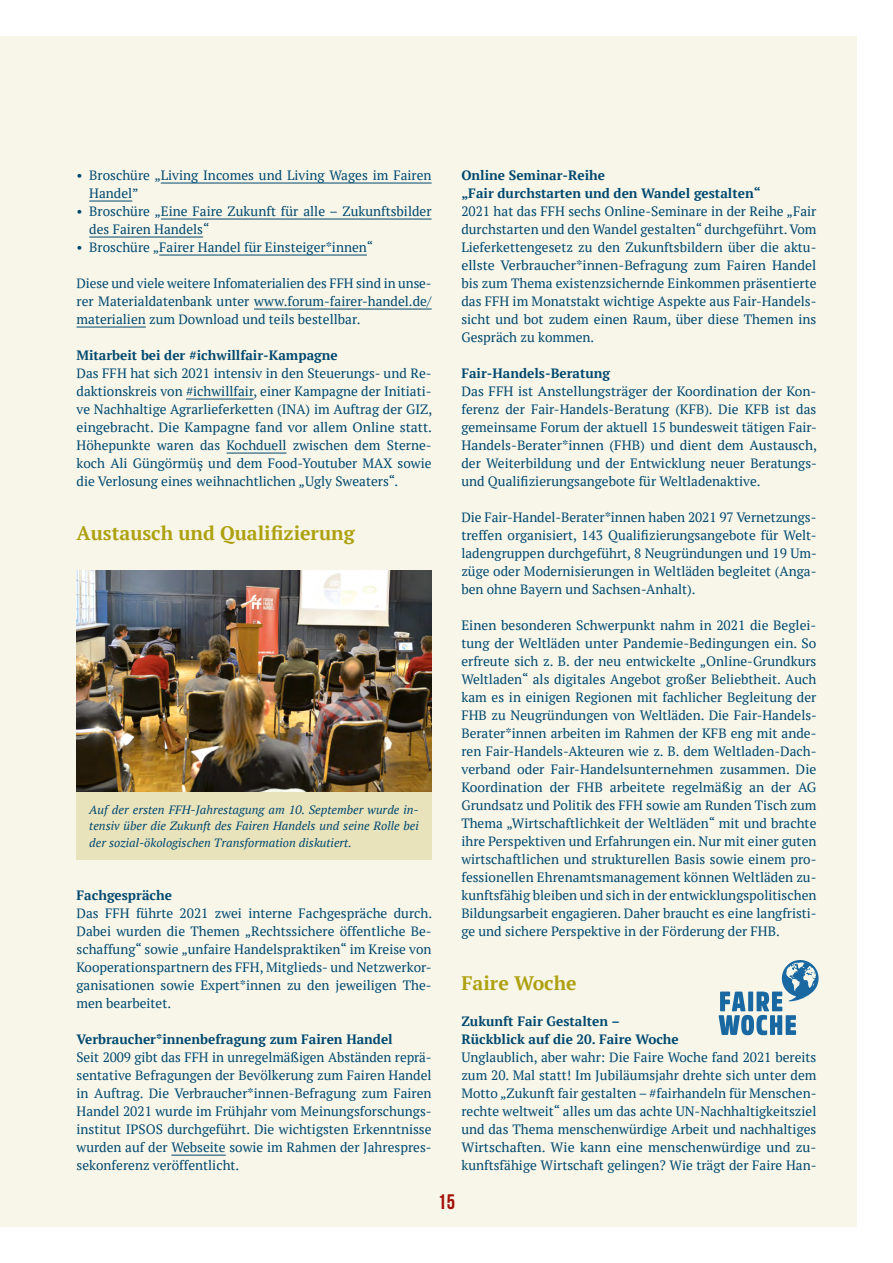
<style>
.page{position:relative;width:893px;height:1263px;background:#fff}
.page>*{position:absolute;margin:0;border:0;box-sizing:border-box;transform-origin:0 0}
.t1{font:700 21px "Bebas Neue";color:#a11007}
.t2{font:700 19.5px "PT Serif";color:#aea10f}
.t3{font:13.5px/18px "PT Serif";color:#00486f;text-align:justify}
.t4{font:700 13.5px/18px "PT Serif";color:#00486f}
.t5{font:italic 12px/16.5px "PT Serif";color:#00486f;text-align:justify}
</style>
<div class="page">
<div style="left:0;top:36px;width:857px;height:1191px;background:#f8f6e9"></div>
<hr style="left:161px;top:183px;width:271px;height:1px;background:#00486f">
<hr style="left:89px;top:201px;width:43px;height:1px;background:#00486f">
<hr style="left:161px;top:219px;width:271px;height:1px;background:#00486f">
<hr style="left:89px;top:237px;width:114px;height:1px;background:#00486f">
<hr style="left:159px;top:255px;width:208px;height:1px;background:#00486f">
<hr style="left:254px;top:309px;width:178px;height:1px;background:#00486f">
<hr style="left:77px;top:327px;width:69px;height:1px;background:#00486f">
<hr style="left:186px;top:399px;width:68px;height:1px;background:#00486f">
<hr style="left:227px;top:453px;width:59px;height:1px;background:#00486f">
<hr style="left:171px;top:1155px;width:55px;height:1px;background:#00486f">
<img style="left:77px;top:571px;width:355px;height:221px">
<div style="left:77px;top:792px;width:355px;height:68px;background:#e9e3bc"></div>
<svg style="left:719px;top:960px;width:100px;height:75px"></svg>
<p class="t3" style="left:89px;top:166px;width:344px;text-indent:-13px">• Broschüre „Living Incomes und Living Wages im Fairen<br>Handel”</p>
<p class="t3" style="left:89px;top:202px;width:344px;text-indent:-13px">• Broschüre „Eine Faire Zukunft für alle – Zukunftsbilder des Fairen Handels“</p>
<p class="t3" style="left:77px;top:238px;width:298px">• Broschüre „Fairer Handel für Einsteiger*innen“</p>
<p class="t3" style="left:77px;top:274px;width:357px">Diese und viele weitere Infomaterialien des FFH sind in unse&shy;rer Materialdatenbank unter www.forum-fairer-handel.de/ materialien zum Download und teils bestellbar.</p>
<p class="t4" style="left:77px;top:346px;width:263px">Mitarbeit bei der #ichwillfair-Kampagne</p>
<p class="t3" style="left:77px;top:364px;width:357px">Das FFH hat sich 2021 intensiv in den Steuerungs- und Re&shy;daktionskreis von #ichwillfair, einer Kampagne der Initiati&shy;ve Nachhaltige Agrarlieferketten (INA) im Auftrag der GIZ, eingebracht. Die Kampagne fand vor allem Online statt.<br>Höhepunkte waren das Kochduell zwischen dem Sterne&shy;koch Ali Güngörmüş und dem Food-Youtuber MAX sowie die Verlosung eines weihnachtlichen „Ugly Sweaters“.</p>
<h2 class="t2" style="left:77px;top:520px;width:280px">Austausch und Qualifizierung</h2>
<p class="t5" style="left:89px;top:801px;width:331px">Auf der ersten FFH-Jahrestagung am 10. September wurde in&shy;tensiv über die Zukunft des Fairen Handels und seine Rolle bei der sozial-ökologischen Transformation diskutiert.</p>
<p class="t4" style="left:77px;top:886px;width:97px">Fachgespräche</p>
<p class="t3" style="left:77px;top:904px;width:357px">Das FFH führte 2021 zwei interne Fachgespräche durch.<br>Dabei wurden die Themen „Rechtssichere öffentliche Be&shy;schaffung“ sowie „unfaire Handelspraktiken“ im Kreise von Kooperationspartnern des FFH, Mitglieds- und Netzwerkor&shy;ganisationen sowie Expert*innen zu den jeweiligen The&shy;men bearbeitet.</p>
<p class="t4" style="left:77px;top:1030px;width:318px">Verbraucher*innenbefragung zum Fairen Handel</p>
<p class="t3" style="left:77px;top:1048px;width:357px">Seit 2009 gibt das FFH in unregelmäßigen Abständen reprä&shy;sentative Befragungen der Bevölkerung zum Fairen Handel in Auftrag. Die Verbraucher*innen-Befragung zum Fairen Handel 2021 wurde im Frühjahr vom Meinungsforschungs&shy;institut IPSOS durchgeführt. Die wichtigsten Erkenntnisse wurden auf der Webseite sowie im Rahmen der Jahrespres&shy;sekonferenz veröffentlicht.</p>
<p class="t4" style="left:461px;top:166px;width:301px">Online Seminar-Reihe<br>„Fair durchstarten und den Wandel gestalten“</p>
<p class="t3" style="left:461px;top:202px;width:357px">2021 hat das FFH sechs Online-Seminare in der Reihe „Fair durchstarten und den Wandel gestalten“ durchgeführt. Vom Lieferkettengesetz zu den Zukunftsbildern über die aktu&shy;ellste Verbraucher*innen-Befragung zum Fairen Handel bis zum Thema existenzsichernde Einkommen präsentierte das FFH im Monatstakt wichtige Aspekte aus Fair-Handels&shy;sicht und bot zudem einen Raum, über diese Themen ins Gespräch zu kommen.</p>
<p class="t4" style="left:461px;top:364px;width:150px">Fair-Handels-Beratung</p>
<p class="t3" style="left:461px;top:382px;width:357px">Das FFH ist Anstellungsträger der Koordination der Kon&shy;ferenz der Fair-Handels-Beratung (KFB). Die KFB ist das gemeinsame Forum der aktuell 15 bundesweit tätigen Fair-Handels-Berater*innen (FHB) und dient dem Austausch, der Weiterbildung und der Entwicklung neuer Beratungs&shy;und Qualifizierungsangebote für Weltladenaktive.</p>
<p class="t3" style="left:461px;top:508px;width:357px;text-align:left">Die Fair-Handel-Berater*innen haben 2021 97 Vernetzungs&shy;treffen organisiert, 143 Qualifizierungsangebote für Welt&shy;ladengruppen durchgeführt, 8 Neugründungen und 19 Um&shy;züge oder Modernisierungen in Weltläden begleitet (Anga&shy;ben ohne Bayern und Sachsen-Anhalt).</p>
<p class="t3" style="left:461px;top:616px;width:357px">Einen besonderen Schwerpunkt nahm in 2021 die Beglei&shy;tung der Weltläden unter Pandemie-Bedingungen ein. So erfreute sich z. B. der neu entwickelte „Online-Grundkurs Weltladen“ als digitales Angebot großer Beliebtheit. Auch kam es in einigen Regionen mit fachlicher Begleitung der FHB zu Neugründungen von Weltläden. Die Fair-Handels-Berater*innen arbeiten im Rahmen der KFB eng mit ande&shy;ren Fair-Handels-Akteuren wie z. B. dem Weltladen-Dach&shy;verband oder Fair-Handelsunternehmen zusammen. Die Koordination der FHB arbeitete regelmäßig an der AG Grundsatz und Politik des FFH sowie am Runden Tisch zum Thema „Wirtschaftlichkeit der Weltläden“ mit und brachte ihre Perspektiven und Erfahrungen ein. Nur mit einer guten wirtschaftlichen und strukturellen Basis sowie einem pro&shy;fessionellen Ehrenamtsmanagement können Weltläden zu&shy;kunftsfähig bleiben und sich in der entwicklungspolitischen Bildungsarbeit engagieren. Daher braucht es eine langfristi&shy;ge und sichere Perspektive in der Förderung der FHB.</p>
<h2 class="t2" style="left:461px;top:970px;width:117px">Faire Woche</h2>
<p class="t4" style="left:461px;top:1012px;width:219px">Zukunft Fair Gestalten –<br>Rückblick auf die 20. Faire Woche</p>
<p class="t3" style="left:461px;top:1048px;width:357px">Unglaublich, aber wahr: Die Faire Woche fand 2021 bereits zum 20. Mal statt! Im Jubiläumsjahr drehte sich unter dem Motto „Zukunft fair gestalten – #fairhandeln für Menschen&shy;rechte weltweit“ alles um das achte UN-Nachhaltigkeitsziel und das Thema menschenwürdige Arbeit und nachhaltiges Wirtschaften. Wie kann eine menschenwürdige und zu&shy;kunftsfähige Wirtschaft gelingen? Wie trägt der Faire Han-</p>
<h1 class="t1" style="left:438px;top:1190px;width:19px">15</h1>
</div>
